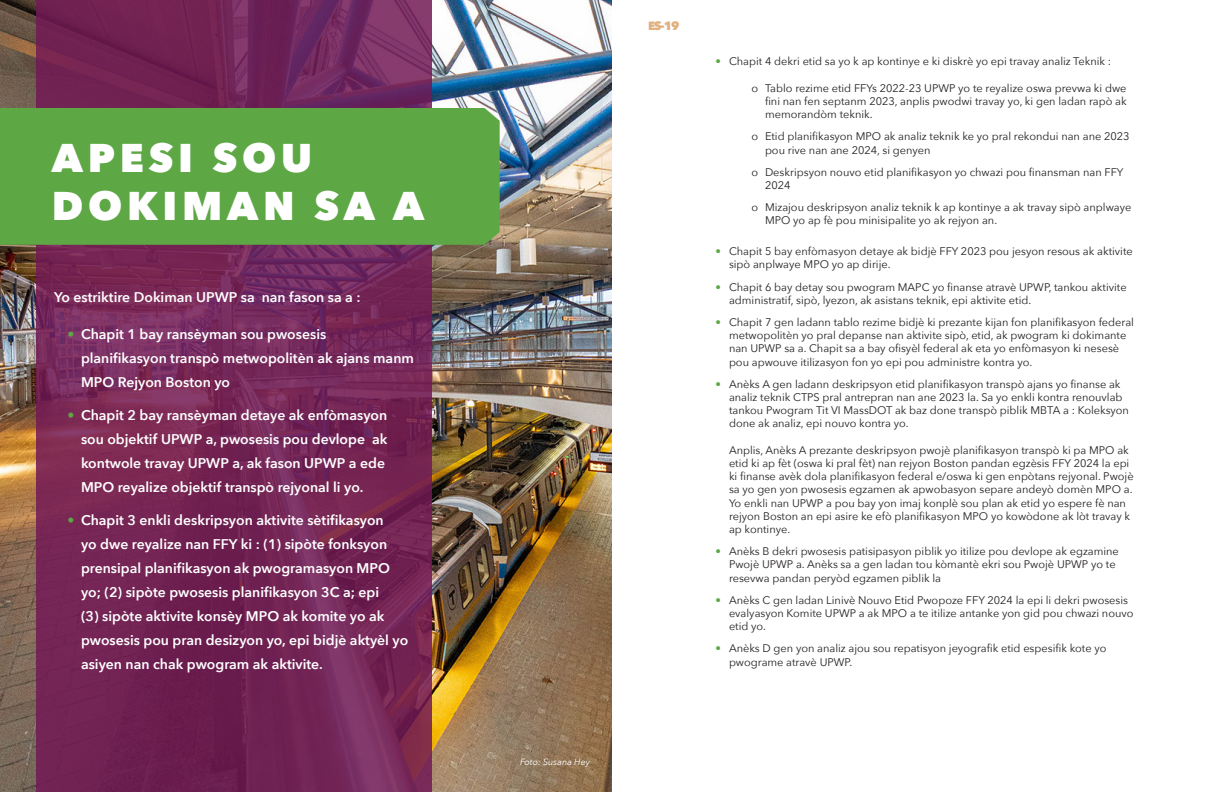
<style>
.page{position:relative;width:1224px;height:792px;background:#fff}
.page>*{position:absolute;margin:0;border:0;box-sizing:border-box;transform-origin:0 0}
.Heading_1{font:800 40px/48px "Avenir Next";letter-spacing:.12em;color:#fff}
.Paragraph_Style_2{font:600 14px/24px "Avenir Next";color:#fff}
.t1{font:800 12px "Avenir Next";color:#e0b181}
.t2{font:11px/13.2px "Avenir Next";color:#231f20}
.t3{font:italic 9px "Avenir Next";color:#fff}
.s1{color:#5da744}
</style>
<div class="page">
<img style="left:0;top:0;width:612px;height:792px">
<svg style="left:36px;top:0;width:396px;height:792px;background:#732656"></svg>
<div style="left:0;top:108px;width:500px;height:137px;background:#5da744"></div>
<p class="Heading_1" style="left:52px;top:133px;width:374px">APESI SOU<br>DOKIMAN SA A</p>
<p class="Paragraph_Style_2" style="left:54px;top:285px;width:308px">Yo estriktire Dokiman UPWP sa nan fason sa a :</p>
<p class="Paragraph_Style_2" style="left:81px;top:322px;width:334px;text-indent:-14px"><span class="s1">•</span> Chapit 1 bay ransèyman sou pwosesis planifikasyon transpò metwopolitèn ak ajans manm<br>MPO Rejyon Boston yo</p>
<p class="Paragraph_Style_2" style="left:81px;top:403px;width:308px;text-indent:-14px"><span class="s1">•</span> Chapit 2 bay ransèyman detaye ak enfòmasyon sou objektif UPWP a, pwosesis pou devlope ak kontwole travay UPWP a, ak fason UPWP a ede MPO reyalize objektif transpò rejyonal li yo.</p>
<p class="Paragraph_Style_2" style="left:81px;top:508px;width:329px;text-indent:-14px"><span class="s1">•</span> Chapit 3 enkli deskripsyon aktivite sètifikasyon<br>yo dwe reyalize nan FFY ki : (1) sipòte fonksyon prensipal planifikasyon ak pwogramasyon MPO yo; (2) sipòte pwosesis planifikasyon 3C a; epi<br>(3) sipòte aktivite konsèy MPO ak komite yo ak pwosesis pou pran desizyon yo, epi bidjè aktyèl yo asiyen nan chak pwogram ak aktivite.</p>
<p class="t3" style="left:520px;top:754px;width:72px">Foto: Susana Hey</p>
<p class="t1" style="left:648px;top:18px;width:33px">ES-19</p>
<p class="t2" style="left:716px;top:54px;width:397px"><span class="s1">•</span> Chapit 4 dekri etid sa yo k ap kontinye e ki diskrè yo epi travay analiz Teknik :</p>
<p class="t2" style="left:765px;top:81px;width:363px;text-align:justify;text-indent:-14px">o Tablo rezime etid FFYs 2022-23 UPWP yo te reyalize oswa prevwa ki dwe fini nan fen septanm 2023, anplis pwodwi travay yo, ki gen ladan rapò ak memorandòm teknik.</p>
<p class="t2" style="left:765px;top:129px;width:366px;text-indent:-14px">o Etid planifikasyon MPO ak analiz teknik ke yo pral rekondui nan ane 2023 pou rive nan ane 2024, si genyen</p>
<p class="t2" style="left:765px;top:165px;width:360px;text-indent:-14px">o Deskripsyon nouvo etid planifikasyon yo chwazi pou finansman nan FFY<br>2024</p>
<p class="t2" style="left:765px;top:200px;width:368px;text-indent:-14px">o Mizajou deskripsyon analiz teknik k ap kontinye a ak travay sipò anplwaye<br>MPO yo ap fè pou minisipalite yo ak rejyon an.</p>
<p class="t2" style="left:729px;top:244px;width:405px;text-indent:-14px"><span class="s1">•</span> Chapit 5 bay enfòmasyon detaye ak bidjè FFY 2023 pou jesyon resous ak aktivite sipò anplwaye MPO yo ap dirije.</p>
<p class="t2" style="left:729px;top:280px;width:399px;text-indent:-14px"><span class="s1">•</span> Chapit 6 bay detay sou pwogram MAPC yo finanse atravè UPWP, tankou aktivite administratif, sipò, lyezon, ak asistans teknik, epi aktivite etid.</p>
<p class="t2" style="left:729px;top:315px;width:406px;text-indent:-14px"><span class="s1">•</span> Chapit 7 gen ladann tablo rezime bidjè ki prezante kijan fon planifikasyon federal metwopolitèn yo pral depanse nan aktivite sipò, etid, ak pwogram ki dokimante nan UPWP sa a. Chapit sa a bay ofisyèl federal ak eta yo enfòmasyon ki nesesè pou apwouve itilizasyon fon yo epi pou administre kontra yo.</p>
<p class="t2" style="left:729px;top:377px;width:402px;text-indent:-14px"><span class="s1">•</span> Anèks A gen ladann deskripsyon etid planifikasyon transpò ajans yo finanse ak analiz teknik CTPS pral antrepran nan ane 2023 la. Sa yo enkli kontra renouvlab tankou Pwogram Tit VI MassDOT ak baz done transpò piblik MBTA a : Koleksyon done ak analiz, epi nouvo kontra yo.</p>
<p class="t2" style="left:729px;top:443px;width:406px">Anplis, Anèks A prezante deskripsyon pwojè planifikasyon transpò ki pa MPO ak etid ki ap fèt (oswa ki pral fèt) nan rejyon Boston pandan egzèsis FFY 2024 la epi ki finanse avèk dola planifikasyon federal e/oswa ki gen enpòtans rejyonal. Pwojè sa yo gen yon pwosesis egzamen ak apwobasyon separe andeyò domèn MPO a.<br>Yo enkli nan UPWP a pou bay yon imaj konplè sou plan ak etid yo espere fè nan rejyon Boston an epi asire ke efò planifikasyon MPO yo kowòdone ak lòt travay k ap kontinye.</p>
<p class="t2" style="left:729px;top:544px;width:391px;text-indent:-14px"><span class="s1">•</span> Anèks B dekri pwosesis patisipasyon piblik yo itilize pou devlope ak egzamine<br>Pwojè UPWP a. Anèks sa a gen ladan tou kòmantè ekri sou Pwojè UPWP yo te resevwa pandan peryòd egzamen piblik la</p>
<p class="t2" style="left:729px;top:593px;width:406px;text-indent:-14px"><span class="s1">•</span> Anèks C gen ladan Linivè Nouvo Etid Pwopoze FFY 2024 la epi li dekri pwosesis evalyasyon Komite UPWP a ak MPO a te itilize antanke yon gid pou chwazi nouvo etid yo.</p>
<p class="t2" style="left:729px;top:642px;width:379px;text-indent:-14px"><span class="s1">•</span> Anèks D gen yon analiz ajou sou repatisyon jeyografik etid espesifik kote yo pwograme atravè UPWP.</p>
</div>
